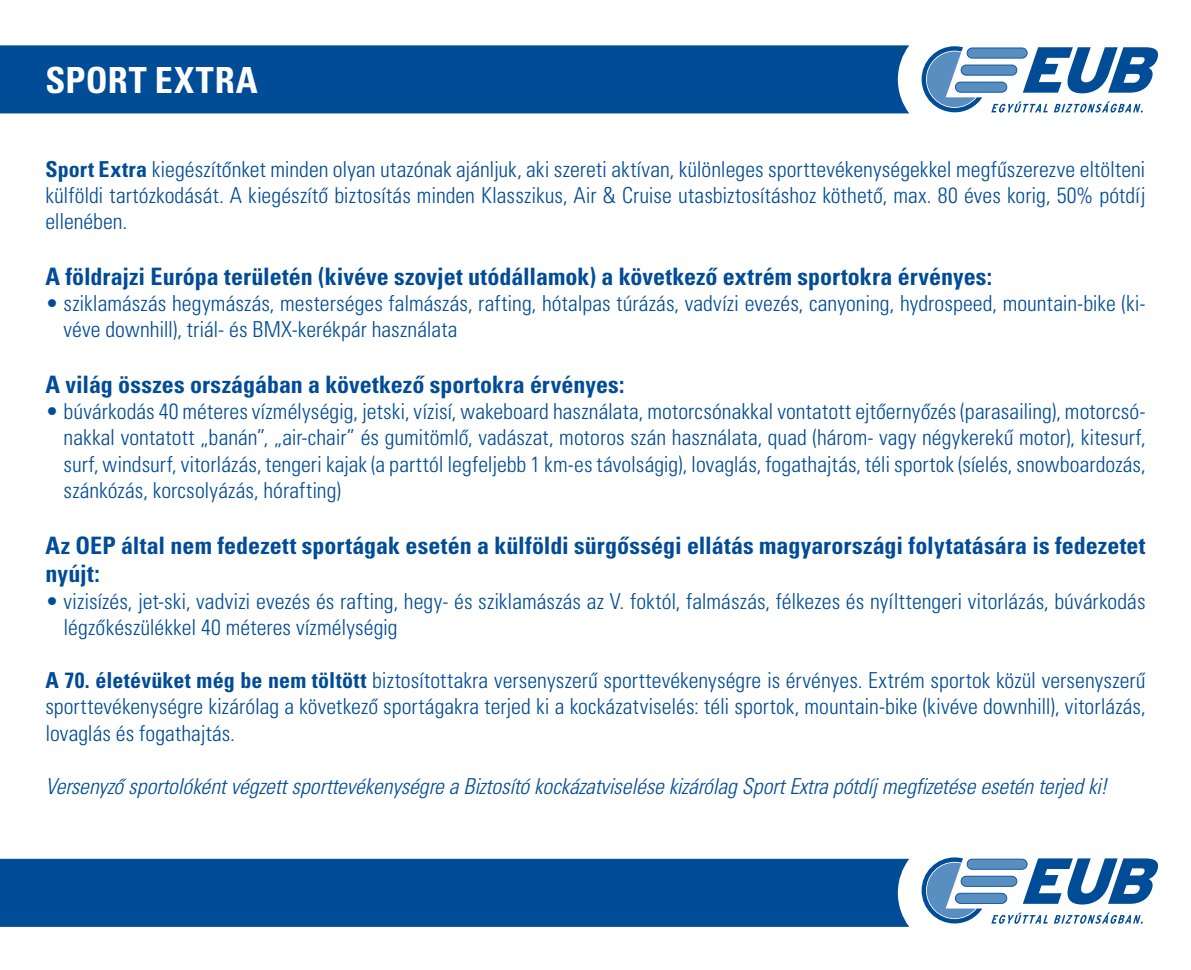
<style>
.page{position:relative;width:1191px;height:970px;background:#fff}
.page>*{position:absolute;margin:0;border:0;box-sizing:border-box;transform-origin:0 0}
.fejben_szöveg{font:36px "Univers Cond Bold H";letter-spacing:.025em;color:#fff}
.alap_szöveg{font:24px/28.8px "Univers Cond Bold H";color:#004c97}
.alap_szöveg-2{font:22px/26.4px "Univers Cond Light H";letter-spacing:.005em;color:#004c97;text-align:justify}
.alap_szöveg-3{font:22px "Univers Cond Light Oblique H";letter-spacing:-.01em;color:#004c97}
.s1{font-family:"Univers Cond Bold H"}
</style>
<div class="page">
<div style="left:0;top:45px;width:909px;height:68px;background:#004c97"></div>
<svg style="left:921px;top:46px;width:237px;height:66px"></svg>
<div style="left:0;top:858px;width:909px;height:68px;background:#004c97"></div>
<svg style="left:921px;top:857px;width:238px;height:66px"></svg>
<p class="fejben_szöveg" style="left:45px;top:59px;width:214px">SPORT EXTRA</p>
<p class="alap_szöveg-2" style="left:45px;top:155px;width:1101px"><span class="s1">Sport Extra</span> kiegészítônket minden olyan utazónak ajánljuk, aki szereti aktívan, különleges sporttevékenységekkel megfûszerezve eltölteni külföldi tartózkodását. A kiegészítô biztosítás minden Klasszikus, Air &amp; Cruise utasbiztosításhoz köthetô, max. 80 éves korig, 50% pótdíj ellenében.</p>
<p class="alap_szöveg" style="left:45px;top:261px;width:948px">A földrajzi Európa területén (kivéve szovjet utódállamok) a következô extrém sportokra érvényes:</p>
<p class="alap_szöveg-2" style="left:64px;top:290px;width:1083px;text-indent:-18px">• sziklamászás hegymászás, mesterséges falmászás, rafting, hótalpas túrázás, vadvízi evezés, canyoning, hydrospeed, mountain-bike (ki&shy;véve downhill), triál- és BMX-kerékpár használata</p>
<p class="alap_szöveg" style="left:45px;top:369px;width:580px">A világ összes országában a következô sportokra érvényes:</p>
<p class="alap_szöveg-2" style="left:64px;top:398px;width:1083px;text-indent:-18px">• búvárkodás 40 méteres vízmélységig, jetski, vízisí, wakeboard használata, motorcsónakkal vontatott ejtôernyôzés (parasailing), motorcsó&shy;nakkal vontatott „banán”, „air-chair” és gumitömlô, vadászat, motoros szán használata, quad (három- vagy négykerekû motor), kitesurf, surf, windsurf, vitorlázás, tengeri kajak (a parttól legfeljebb 1 km-es távolságig), lovaglás, fogathajtás, téli sportok (síelés, snowboardozás, szánkózás, korcsolyázás, hórafting)</p>
<p class="alap_szöveg" style="left:45px;top:530px;width:1101px">Az OEP által nem fedezett sportágak esetén a külföldi sürgôsségi ellátás magyarországi folytatására is fedezetet nyújt:</p>
<p class="alap_szöveg-2" style="left:64px;top:587px;width:1083px;text-indent:-18px">• vizisízés, jet-ski, vadvizi evezés és rafting, hegy- és sziklamászás az V. foktól, falmászás, félkezes és nyílttengeri vitorlázás, búvárkodás légzôkészülékkel 40 méteres vízmélységig</p>
<p class="alap_szöveg-2" style="left:45px;top:666px;width:1101px"><span class="s1">A 70. életévüket még be nem töltött</span> biztosítottakra versenyszerû sporttevékenységre is érvényes. Extrém sportok közül versenyszerû sporttevékenységre kizárólag a következô sportágakra terjed ki a kockázatviselés: téli sportok, mountain-bike (kivéve downhill), vitorlázás, lovaglás és fogathajtás.</p>
<p class="alap_szöveg-3" style="left:45px;top:772px;width:1063px">Versenyzô sportolóként végzett sporttevékenységre a Biztosító kockázatviselése kizárólag Sport Extra pótdíj megfizetése esetén terjed ki!</p>
</div>
